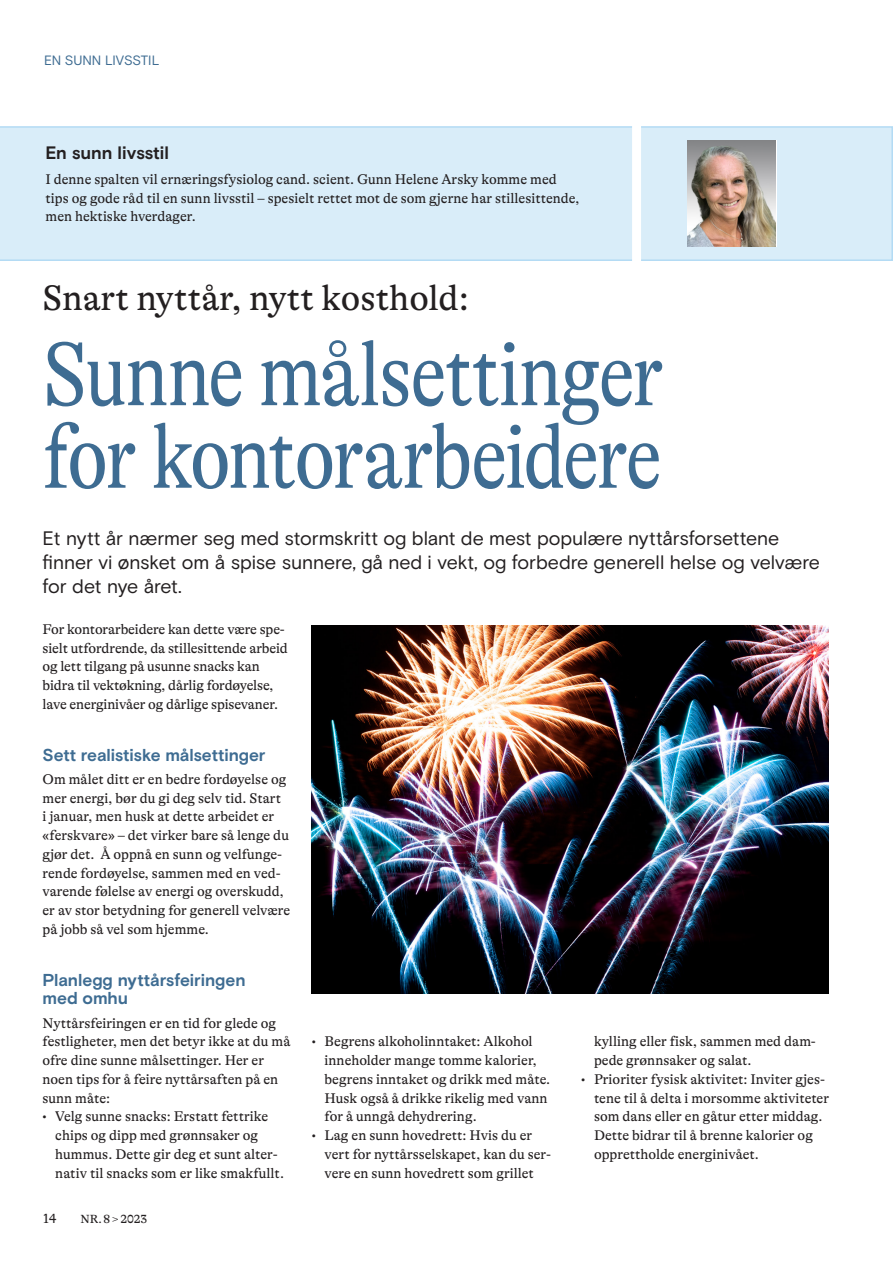
<style>
.page{position:relative;width:893px;height:1263px;background:#fff}
.page>*{position:absolute;margin:0;border:0;box-sizing:border-box;transform-origin:0 0}
.t1{font:300 condensed 91.5px/82.5px "GT Alpina";letter-spacing:-.03em;color:#3e6c92}
.t2{font:36px "GT Alpina";color:#231f20}
.t3{font:19.5px/24px "Basis Grotesque Pro";letter-spacing:-.005em;color:#231f20}
.t4{font:700 18px "Basis Grotesque Pro";color:#231f20}
.t5{font:700 17.25px/18.8px "Basis Grotesque Pro";color:#3e6c92}
.t6{font:14.25px/18.8px "GT Alpina";color:#231f20}
.t7{font:13.5px "Basis Grotesque Pro";letter-spacing:-.01em;color:#3e6c92}
.t8{font:13.5px "GT Alpina";color:#231f20}
.t9{font:12px "GT Alpina";letter-spacing:-.005em;color:#231f20}
.s1{font-weight:700}
</style>
<div class="page">
<div style="left:0;top:126px;width:893px;height:135px;background:#d9edf9"></div>
<img style="left:687px;top:140px;width:89px;height:106px">
<div style="left:632px;top:113px;width:9px;height:154px;background:#fff"></div>
<img style="left:311px;top:626px;width:518px;height:368px">
<p class="t7" style="left:44px;top:53px;width:117px">EN SUNN LIVSSTIL</p>
<p class="t4" style="left:45px;top:142px;width:125px">En sunn livsstil</p>
<p class="t6" style="left:45px;top:170px;width:535px">I denne spalten vil ernæringsfysiolog cand. scient. Gunn Helene Arsky komme med tips og gode råd til en sunn livsstil – spesielt rettet mot de som gjerne har stillesittende, men hektiske hverdager.</p>
<h2 class="t2" style="left:43px;top:278px;width:428px">Snart nyttår, nytt kosthold:</h2>
<h1 class="t1" style="left:43px;top:334px;width:623px">Sunne målsettinger for kontorarbeidere</h1>
<h3 class="t3" style="left:43px;top:526px;width:779px">Et nytt år nærmer seg med stormskritt og blant de mest populære nyttårsforsettene finner vi ønsket om å spise sunnere, gå ned i vekt, og forbedre generell helse og velvære for det nye året.</h3>
<p class="t6" style="left:43px;top:620px;width:247px">For kontorarbeidere kan dette være spe&shy;sielt utfordrende, da stillesittende arbeid og lett tilgang på usunne snacks kan bidra til vektøkning, dårlig fordøyelse, lave energinivåer og dårlige spisevaner.</p>
<p class="t5" style="left:43px;top:746px;width:225px">Sett realistiske målsettinger</p>
<p class="t6" style="left:43px;top:770px;width:249px">Om målet ditt er en bedre fordøyelse og mer energi, bør du gi deg selv tid. Start<br>i januar, men husk at dette arbeidet er «ferskvare» – det virker bare så lenge du gjør det. Å oppnå en sunn og velfunge&shy;rende fordøyelse, sammen med en ved&shy;varende følelse av energi og overskudd, er av stor betydning for generell velvære på jobb så vel som hjemme.</p>
<p class="t5" style="left:43px;top:971px;width:205px">Planlegg nyttårsfeiringen med omhu</p>
<p class="t6" style="left:43px;top:1014px;width:249px">Nyttårsfeiringen er en tid for glede og festligheter, men det betyr ikke at du må ofre dine sunne målsettinger. Her er noen tips for å feire nyttårsaften på en sunn måte:</p>
<p class="t6" style="left:55px;top:1107px;width:230px;text-indent:-13px"><span class="s1">•</span> Velg sunne snacks: Erstatt fettrike chips og dipp med grønnsaker og hummus. Dette gir deg et sunt alter&shy;nativ til snacks som er like smakfullt.</p>
<p class="t8" style="left:43px;top:1210px;width:15px">14</p>
<p class="t9" style="left:81px;top:1212px;width:68px">NR. 8 &gt; 2023</p>
<p class="t6" style="left:325px;top:1032px;width:227px;text-indent:-13px"><span class="s1">•</span> Begrens alkoholinntaket: Alkohol inneholder mange tomme kalorier, begrens inntaket og drikk med måte.<br>Husk også å drikke rikelig med vann for å unngå dehydrering.</p>
<p class="t6" style="left:325px;top:1126px;width:228px;text-indent:-13px"><span class="s1">•</span> Lag en sunn hovedrett: Hvis du er vert for nyttårsselskapet, kan du ser&shy;vere en sunn hovedrett som grillet</p>
<p class="t6" style="left:594px;top:1032px;width:223px">kylling eller fisk, sammen med dam&shy;pede grønnsaker og salat.</p>
<p class="t6" style="left:594px;top:1070px;width:237px;text-indent:-13px"><span class="s1">•</span> Prioriter fysisk aktivitet: Inviter gjes&shy;tene til å delta i morsomme aktiviteter som dans eller en gåtur etter middag.<br>Dette bidrar til å brenne kalorier og opprettholde energinivået.</p>
</div>
